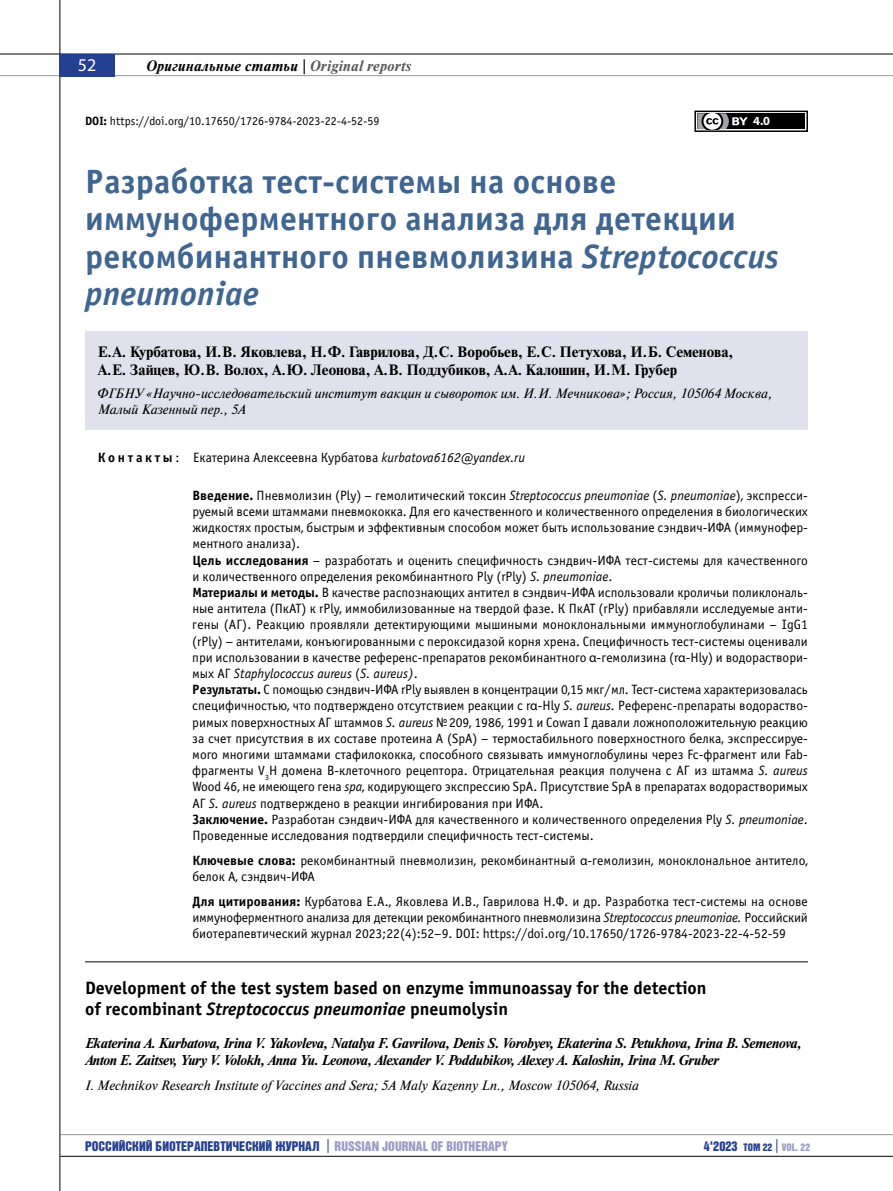
<style>
.page{position:relative;width:893px;height:1191px;background:#fff}
.page>*{position:absolute;margin:0;border:0;box-sizing:border-box;transform-origin:0 0}
.t1{font:700 33.75px/37.5px "Officina Sans C";letter-spacing:.01em;color:#3f6591}
.t2{font:700 18px/21.6px "Officina Sans C";color:#000}
.t3{font:18px "Myriad Pro";color:#fff}
.t4{font:700 15px/18px "Newton C";color:#000}
.t5{font:italic 700 15px "Newton C";letter-spacing:.02em;color:#000}
.t6{font:italic 700 14.25px/16.5px "Newton C";letter-spacing:-.02em;color:#000}
.t7{font:13.5px/16.2px "Officina Sans C";color:#000}
.t8{font:italic 13.5px/16.2px "Newton C";color:#000}
.t9{font:13.5px "Bastion Kontrast Alt C";color:#25408f}
.t10{font:700 12.45px "Myriad Pro";color:#fff}
.t11{font:12px "Officina Sans C";color:#000}
.s1{color:#58595b}
.s2{font-weight:700}
.s3{font-style:italic}
.s4{font-family:"Myriad Pro"}
.s5{color:#9b9bc5}
.s6{font-size:10.5px}
.s7{font-size:10.5px;color:#9b9bc5}
</style>
<div class="page">
<hr style="left:60px;top:1134px;width:833px;height:1px;background:#939598">
<hr style="left:60px;top:1155px;width:833px;height:1px;background:#000">
<hr style="left:60px;top:0;width:1px;height:1191px;background:#000">
<hr style="left:0;top:54px;width:893px;height:1px;background:#000">
<hr style="left:0;top:75px;width:893px;height:1px;background:#939598">
<div style="left:60px;top:54px;width:55px;height:22px;background:#25408f"></div>
<svg style="left:328px;top:1139px;width:1px;height:13px"></svg>
<svg style="left:776px;top:1139px;width:1px;height:13px"></svg>
<div style="left:85px;top:331px;width:723px;height:99px;background:#e1e0ed"></div>
<hr style="left:85px;top:961px;width:723px;height:1px;background:#000">
<svg style="left:697px;top:129px;width:29px;height:1px"></svg>
<div style="left:694px;top:111px;width:114px;height:21px;border:1px solid #000"></div>
<div style="left:697px;top:113px;width:108px;height:16px;background:#000"></div>
<svg style="left:697px;top:113px;width:51px;height:16px"></svg>
<h2 class="t3" style="left:78px;top:54px;width:20px">52</h2>
<p class="t5" style="left:147px;top:57px;width:266px">Оригинальные статьи | <span class="s1">Original reports</span></p>
<p class="t11" style="left:85px;top:115px;width:296px"><span class="s2">DOI:</span> https://doi.org/10.17650/1726‑9784‑2023‑22‑4‑52‑59</p>
<p class="t10" style="left:753px;top:113px;width:18px">4.0</p>
<h1 class="t1" style="left:85px;top:163px;width:695px">Разработка тест-системы на основе иммуноферментного анализа для детекции рекомбинантного пневмолизина <span class="s3">Streptococcus pneumoniae</span></h1>
<p class="t4" style="left:98px;top:343px;width:637px">Е.А. Курбатова, И.В. Яковлева, Н.Ф. Гаврилова, Д.С. Воробьев, Е.С. Петухова, И.Б. Семенова,<br>А.Е. Зайцев, Ю.В. Волох, А.Ю. Леонова, А.В. Поддубиков, А.А. Калошин, И.М. Грубер</p>
<p class="t8" style="left:98px;top:385px;width:676px">ФГБНУ «Научно-исследовательский институт вакцин и сывороток им. И.И. Мечникова»; Россия, 105064 Москва,<br>Малый Казенный пер., 5А</p>
<p class="t7" style="left:98px;top:450px;width:429px"><span class="s2">К о н т а к т ы</span> : Екатерина Алексеевна Курбатова <span class="s3">kurbatova6162@yandex.ru</span></p>
<p class="t7" style="left:192px;top:487px;width:617px"><span class="s2">Введение.</span> Пневмолизин (Ply) – гемолитический токсин <span class="s3">Streptococcus pneumoniae</span> (<span class="s3">S. pneumoniae</span>), экспресси&shy;руемый всеми штаммами пневмококка. Для его качественного и количественного определения в биологических жидкостях простым, быстрым и эффективным способом может быть использование сэндвич-ИФА (иммунофер&shy;ментного анализа).<br><span class="s2">Цель исследования</span> – разработать и оценить специфичность сэндвич-ИФА тест-системы для качественного и количественного определения рекомбинантного Ply (rPly) <span class="s3">S. pneumoniae</span>.<br><span class="s2">Материалы и методы.</span> В качестве распознающих антител в сэндвич-ИФА использовали кроличьи поликлональ&shy;ные антитела (ПкАТ) к rPly, иммобилизованные на твердой фазе. К ПкАТ (rPly) прибавляли исследуемые анти&shy;гены (АГ). Реакцию проявляли детектирующими мышиными моноклональными иммуноглобулинами – IgG1 (rPly) – антителами, конъюгированными с пероксидазой корня хрена. Специфичность тест-системы оценивали при использовании в качестве референс-препаратов рекомбинантного <span class="s4">α</span>-гемолизина (r<span class="s4">α</span>-Hly) и водораствори&shy;мых АГ <span class="s3">Staphylococcus aureus</span> (<span class="s3">S. aureus)</span>.<br><span class="s2">Результаты.</span> С помощью сэндвич-ИФА rPly выявлен в концентрации 0,15 мкг/мл. Тест-система характеризовалась специфичностью, что подтверждено отсутствием реакции с r<span class="s4">α</span>-Hly <span class="s3">S. aureus.</span> Референс-препараты водораство&shy;римых поверхностных АГ штаммов <span class="s3">S. aureus</span> №209, 1986, 1991 и Cowan I давали ложноположительную реакцию за счет присутствия в их составе протеина А (SpA) – термостабильного поверхностного белка, экспрессируе&shy;мого многими штаммами стафилококка, способного связывать иммуноглобулины через Fc-фрагмент или Fab&shy;фрагменты V<sub>3</sub>H домена В-клеточного рецептора. Отрицательная реакция получена с АГ из штамма <span class="s3">S. aureus </span>Wood 46, не имеющего гена <span class="s3">spa</span>, кодирующего экспрессию SpA. Присутствие SpA в препаратах водорастворимых АГ <span class="s3">S. aureus</span> подтверждено в реакции ингибирования при ИФА.<br><span class="s2">Заключение.</span> Разработан сэндвич-ИФА для качественного и количественного определения Ply <span class="s3">S. pneumoniae</span>.<br>Проведенные исследования подтвердили специфичность тест-системы.</p>
<p class="t7" style="left:192px;top:852px;width:617px"><span class="s2">Ключевые слова:</span> рекомбинантный пневмолизин, рекомбинантный <span class="s4">α</span>-гемолизин, моноклональное антитело, белок А, сэндвич-ИФА</p>
<p class="t7" style="left:192px;top:893px;width:617px;text-align:justify"><span class="s2">Для цитирования:</span> Курбатова Е.А., Яковлева И.В., Гаврилова Н.Ф. и др. Разработка тест-системы на основе иммуноферментного анализа для детекции рекомбинантного пневмолизина <span class="s3">Streptococcus pneumoniae.</span> Российский биотерапевтический журнал 2023;22(4):52–9. DOI: https://doi.org/10.17650/1726‑9784‑2023‑22‑4‑52‑59</p>
<h2 class="t2" style="left:85px;top:977px;width:623px">Development of the test system based on enzyme immunoassay for the detection of recombinant <span class="s3">Streptococcus pneumoniae</span> pneumolysin</h2>
<p class="t6" style="left:85px;top:1035px;width:718px">Ekaterina A. Kurbatova, Irina V. Yakovleva, Natalya F. Gavrilova, Denis S. Vorobyev, Ekaterina S. Petukhova, Irina B. Semenova,<br>Anton E. Zaitsev, Yury V. Volokh, Anna Yu. Leonova, Alexander V. Poddubikov, Alexey A. Kaloshin, Irina M. Gruber</p>
<p class="t8" style="left:85px;top:1077px;width:555px">I. Mechnikov Research Institute of Vaccines and Sera; 5A Maly Kazenny Ln., Moscow 105064, Russia</p>
<p class="t9" style="left:85px;top:1139px;width:424px">РОССИЙСКИЙ БИОТЕРАПЕВТИЧЕСКИЙ ЖУРНАЛ <span class="s5">RUSSIAN JOURNAL OF BIOTHERAPY</span></p>
<p class="t9" style="left:704px;top:1139px;width:108px">4'2023 <span class="s6">ТО М 22</span> <span class="s7">VOL. 22</span></p>
</div>
